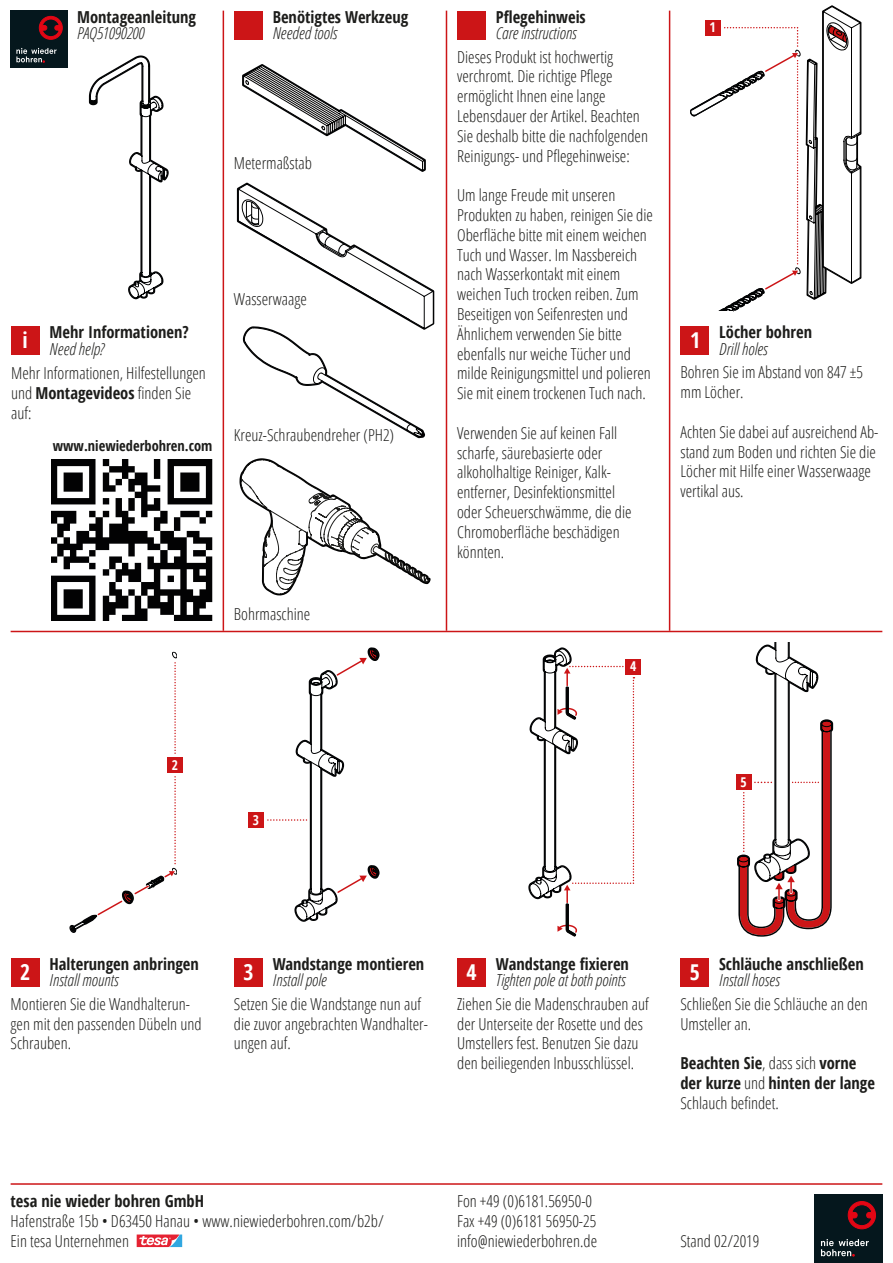
<style>
.page{position:relative;width:893px;height:1263px;background:#fff}
.page>*{position:absolute;margin:0;border:0;box-sizing:border-box;transform-origin:0 0}
.t1{font:700 condensed 21.9px "Open Sans";color:#fff}
.Absatzformat_1{font:300 condensed 16.5px/19.8px "Open Sans";color:#1d1d1b}
.Absatzformat_1-2{font:700 condensed 16.5px/19.8px "Open Sans";color:#1d1d1b}
.Absatzformat_1-3{font:italic 300 condensed 16.5px "Open Sans";color:#1d1d1b}
.Absatzformat_1-4{font:700 condensed 14.4px "Open Sans";color:#1d1d1b}
.t2{font:700 condensed 13.5px "Open Sans";color:#fff}
.s1{font-weight:700}
.s2{font-weight:300}
</style>
<div class="page">
<hr style="left:11px;top:1183px;width:871px;height:2px;background:#cc1517">
<div style="left:814px;top:1195px;width:68px;height:68px;background:#05171d"></div>
<svg style="left:821px;top:1239px;width:48px;height:17px"></svg>
<svg style="left:848px;top:1201px;width:28px;height:28px"></svg>
<svg style="left:136px;top:1234px;width:47px;height:14px"></svg>
<div style="left:234px;top:11px;width:29px;height:28px;background:#cc1517"></div>
<hr style="left:223px;top:11px;width:1px;height:620px;background:#cc1517">
<hr style="left:446px;top:11px;width:1px;height:620px;background:#cc1517">
<div style="left:11px;top:958px;width:28px;height:29px;background:#cc1517"></div>
<div style="left:234px;top:958px;width:29px;height:29px;background:#cc1517"></div>
<svg style="left:242px;top:66px;width:16px;height:29px"></svg>
<div style="left:457px;top:958px;width:29px;height:29px;background:#cc1517"></div>
<div style="left:167px;top:757px;width:16px;height:16px;background:#cc1517"></div>
<div style="left:625px;top:659px;width:16px;height:15px;background:#cc1517"></div>
<svg style="left:690px;top:5px;width:171px;height:307px"></svg>
<svg style="left:258px;top:64px;width:168px;height:108px"></svg>
<svg style="left:222px;top:239px;width:3px;height:351px"></svg>
<div style="left:680px;top:326px;width:29px;height:29px;background:#cc1517"></div>
<svg style="left:172px;top:652px;width:5px;height:102px"></svg>
<svg style="left:237px;top:183px;width:197px;height:739px"></svg>
<svg style="left:89px;top:55px;width:80px;height:244px"></svg>
<svg style="left:528px;top:647px;width:106px;height:289px"></svg>
<hr style="left:669px;top:11px;width:1px;height:620px;background:#cc1517">
<div style="left:457px;top:11px;width:29px;height:28px;background:#cc1517"></div>
<svg style="left:69px;top:777px;width:108px;height:156px"></svg>
<div style="left:680px;top:958px;width:29px;height:29px;background:#cc1517"></div>
<div style="left:736px;top:774px;width:16px;height:16px;background:#cc1517"></div>
<svg style="left:737px;top:642px;width:96px;height:295px"></svg>
<hr style="left:11px;top:631px;width:871px;height:1px;background:#cc1517">
<div style="left:11px;top:11px;width:57px;height:57px;background:#05171d"></div>
<svg style="left:16px;top:48px;width:41px;height:14px"></svg>
<svg style="left:39px;top:16px;width:23px;height:23px"></svg>
<div style="left:11px;top:326px;width:28px;height:29px;background:#cc1517"></div>
<img style="left:51px;top:460px;width:161px;height:161px">
<p class="Absatzformat_1-2" style="left:496px;top:6px;width:91px">Pflegehinweis</p>
<p class="Absatzformat_1-3" style="left:496px;top:22px;width:82px">Care instructions</p>
<p class="Absatzformat_1-2" style="left:77px;top:6px;width:120px">Montageanleitung</p>
<p class="Absatzformat_1-3" style="left:77px;top:22px;width:69px">PAQ51090200</p>
<p class="t2" style="left:710px;top:18px;width:8px">1</p>
<p class="Absatzformat_1-2" style="left:273px;top:6px;width:137px">Benötigtes Werkzeug</p>
<p class="Absatzformat_1-3" style="left:273px;top:22px;width:66px">Needed tools</p>
<p class="Absatzformat_1" style="left:234px;top:153px;width:80px">Metermaßstab</p>
<p class="Absatzformat_1-2" style="left:50px;top:322px;width:141px">Mehr Informationen?</p>
<p class="Absatzformat_1-3" style="left:50px;top:338px;width:56px">Need help?</p>
<p class="t1" style="left:23px;top:325px;width:7px">i</p>
<p class="Absatzformat_1" style="left:11px;top:362px;width:196px">Mehr Informationen, Hilfestellungen und <span class="s1">Montagevideos</span> finden Sie auf:</p>
<p class="Absatzformat_1-4" style="left:53px;top:436px;width:161px">www.niewiederbohren.com</p>
<p class="Absatzformat_1" style="left:234px;top:288px;width:75px">Wasserwaage</p>
<p class="Absatzformat_1" style="left:234px;top:425px;width:162px">Kreuz-Schraubendreher (PH2)</p>
<p class="t2" style="left:172px;top:755px;width:8px">2</p>
<p class="Absatzformat_1" style="left:234px;top:604px;width:78px">Bohrmaschine</p>
<p class="t2" style="left:253px;top:810px;width:8px">3</p>
<p class="Absatzformat_1" style="left:457px;top:46px;width:158px">Dieses Produkt ist hochwertig</p>
<p class="Absatzformat_1" style="left:457px;top:66px;width:157px">verchromt. Die richtige Pflege</p>
<p class="Absatzformat_1" style="left:457px;top:86px;width:150px">ermöglicht Ihnen eine lange</p>
<p class="Absatzformat_1" style="left:457px;top:106px;width:184px">Lebensdauer der Artikel. Beachten</p>
<p class="Absatzformat_1" style="left:457px;top:125px;width:192px">Sie deshalb bitte die nachfolgenden<br>Reinigungs- und Pflegehinweise:</p>
<p class="Absatzformat_1" style="left:457px;top:185px;width:197px">Um lange Freude mit unseren<br>Produkten zu haben, reinigen Sie die<br>Oberfläche bitte mit einem weichen<br>Tuch und Wasser. Im Nassbereich nach Wasserkontakt mit einem weichen Tuch trocken reiben. Zum<br>Beseitigen von Seifenresten und</p>
<p class="Absatzformat_1" style="left:457px;top:323px;width:166px">Ähnlichem verwenden Sie bitte</p>
<p class="Absatzformat_1" style="left:457px;top:343px;width:195px">ebenfalls nur weiche Tücher und milde Reinigungsmittel und polieren<br>Sie mit einem trockenen Tuch nach.</p>
<p class="Absatzformat_1" style="left:457px;top:422px;width:162px">Verwenden Sie auf keinen Fall</p>
<p class="Absatzformat_1" style="left:457px;top:442px;width:147px">scharfe, säurebasierte oder</p>
<p class="Absatzformat_1" style="left:457px;top:462px;width:155px">alkoholhaltige Reiniger, Kalk-</p>
<p class="Absatzformat_1" style="left:457px;top:482px;width:160px">entferner, Desinfektionsmittel</p>
<p class="Absatzformat_1" style="left:457px;top:502px;width:176px">oder Scheuerschwämme, die die<br>Chromoberfläche beschädigen könnten.</p>
<p class="t1" style="left:690px;top:325px;width:12px">1</p>
<p class="Absatzformat_1-2" style="left:719px;top:322px;width:94px">Löcher bohren</p>
<p class="Absatzformat_1-3" style="left:719px;top:338px;width:50px">Drill holes</p>
<p class="Absatzformat_1" style="left:680px;top:362px;width:184px">Bohren Sie im Abstand von 847 ±5 mm Löcher.</p>
<p class="Absatzformat_1" style="left:680px;top:421px;width:199px">Achten Sie dabei auf ausreichend Ab&shy;stand zum Boden und richten Sie die<br>Löcher mit Hilfe einer Wasserwaage vertikal aus.</p>
<p class="t2" style="left:630px;top:657px;width:8px">4</p>
<p class="t2" style="left:741px;top:773px;width:8px">5</p>
<p class="Absatzformat_1-2" style="left:49px;top:953px;width:151px">Halterungen anbringen</p>
<p class="Absatzformat_1-3" style="left:49px;top:969px;width:71px">Install mounts</p>
<p class="t1" style="left:243px;top:957px;width:12px">3</p>
<p class="Absatzformat_1" style="left:234px;top:993px;width:195px">Setzen Sie die Wandstange nun auf die zuvor angebrachten Wandhalter&shy;ungen auf.</p>
<p class="Absatzformat_1-2" style="left:273px;top:954px;width:153px">Wandstange montieren</p>
<p class="Absatzformat_1-3" style="left:273px;top:969px;width:56px">Install pole</p>
<p class="t1" style="left:20px;top:956px;width:12px">2</p>
<p class="Absatzformat_1" style="left:11px;top:993px;width:192px">Montieren Sie die Wandhalterun&shy;gen mit den passenden Dübeln und<br>Schrauben.</p>
<p class="Absatzformat_1-2" style="left:496px;top:953px;width:135px">Wandstange fixieren</p>
<p class="Absatzformat_1-3" style="left:496px;top:969px;width:131px">Tighten pole at both points</p>
<p class="t1" style="left:467px;top:957px;width:12px">4</p>
<p class="Absatzformat_1" style="left:457px;top:993px;width:193px">Ziehen Sie die Madenschrauben auf der Unterseite der Rosette und des Umstellers fest. Benutzen Sie dazu den beiliegenden Inbusschlüssel.</p>
<p class="Absatzformat_1-2" style="left:719px;top:953px;width:146px">Schläuche anschließen</p>
<p class="Absatzformat_1-3" style="left:719px;top:969px;width:62px">Install hoses</p>
<p class="t1" style="left:690px;top:957px;width:12px">5</p>
<p class="Absatzformat_1" style="left:680px;top:993px;width:189px">Schließen Sie die Schläuche an den<br>Umsteller an.</p>
<p class="Absatzformat_1-2" style="left:680px;top:1053px;width:196px">Beachten Sie<span class="s2">, dass sich</span> vorne der kurze <span class="s2">und</span> hinten der lange<br><span class="s2">Schlauch befindet.</span></p>
<p class="Absatzformat_1-2" style="left:11px;top:1191px;width:195px">tesa nie wieder bohren GmbH</p>
<p class="Absatzformat_1" style="left:11px;top:1211px;width:375px">Hafenstraße 15b • D63450 Hanau • www.niewiederbohren.com/b2b/<br>Ein tesa Unternehmen</p>
<p class="Absatzformat_1" style="left:457px;top:1191px;width:142px">Fon +49 (0)6181.56950-0<br>Fax +49 (0)6181 56950-25 info@niewiederbohren.de</p>
<p class="Absatzformat_1" style="left:680px;top:1230px;width:81px">Stand 02/2019</p>
</div>
